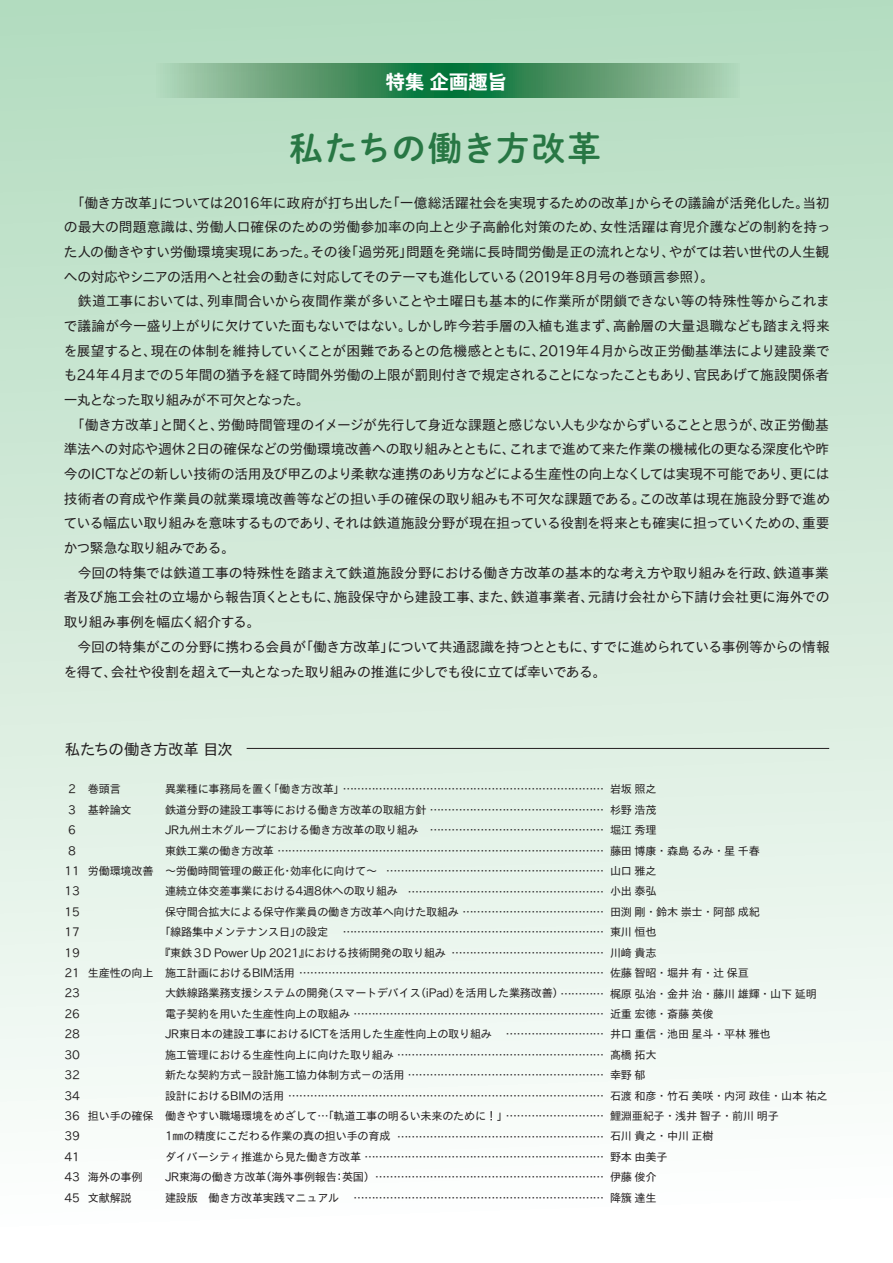
<style>
.page{position:relative;width:893px;height:1263px;background:#fff}
.page>*{position:absolute;margin:0;border:0;box-sizing:border-box;transform-origin:0 0}
.t1{font:34.05px "Shuei M Go Std B";letter-spacing:.02em;color:#287744}
.t2{font:700 19.2px "Axis Std";letter-spacing:.01em;color:#fff}
.t3{font:15.45px "TB Go Std R";letter-spacing:-.055em;color:#231f20}
.t4{font:13.8px/24.6px "TB Go Std R";letter-spacing:-.03em;color:#231f20}
.t5{font:11.1px/20.4px "TB Go Std R";letter-spacing:-.025em;color:#231f20}
</style>
<div class="page">
<div style="left:0;top:0;width:893px;height:1263px;background:linear-gradient(to bottom,#b2dbbe,#fff)"></div>
<svg style="left:153px;top:64px;width:587px;height:34px;background:#5b9e73"></svg>
<hr style="left:247px;top:748px;width:582px;height:1px;background:#231f20">
<h2 class="t2" style="left:386px;top:67px;width:123px">特集 企画趣旨</h2>
<h1 class="t1" style="left:289px;top:123px;width:314px">私たちの働き方改革</h1>
<p class="t4" style="left:64px;top:190px;width:769px">　「働き方改革」については2016年に政府が打ち出した「一億総活躍社会を実現するための改革」からその議論が活発化した。当初の最大の問題意識は、労働人口確保のための労働参加率の向上と少子高齢化対策のため、女性活躍は育児介護などの制約を持った人の働きやすい労働環境実現にあった。その後「過労死」問題を発端に長時間労働是正の流れとなり、やがては若い世代の人生観への対応やシニアの活用へと社会の動きに対応してそのテーマも進化している（2019年８月号の巻頭言参照）。<br>　鉄道工事においては、列車間合いから夜間作業が多いことや土曜日も基本的に作業所が閉鎖できない等の特殊性等からこれまで議論が今一盛り上がりに欠けていた面もないではない。しかし昨今若手層の入植も進まず、高齢層の大量退職なども踏まえ将来を展望すると、現在の体制を維持していくことが困難であるとの危機感とともに、2019年４月から改正労働基準法により建設業でも24年４月までの５年間の猶予を経て時間外労働の上限が罰則付きで規定されることになったこともあり、官民あげて施設関係者一丸となった取り組みが不可欠となった。<br>　「働き方改革」と聞くと、労働時間管理のイメージが先行して身近な課題と感じない人も少なからずいることと思うが、改正労働基準法への対応や週休２日の確保などの労働環境改善への取り組みとともに、これまで進めて来た作業の機械化の更なる深度化や昨今のICTなどの新しい技術の活用及び甲乙のより柔軟な連携のあり方などによる生産性の向上なくしては実現不可能であり、更には技術者の育成や作業員の就業環境改善等などの担い手の確保の取り組みも不可欠な課題である。この改革は現在施設分野で進めている幅広い取り組みを意味するものであり、それは鉄道施設分野が現在担っている役割を将来とも確実に担っていくための、重要かつ緊急な取り組みである。<br>　今回の特集では鉄道工事の特殊性を踏まえて鉄道施設分野における働き方改革の基本的な考え方や取り組みを行政、鉄道事業者及び施工会社の立場から報告頂くとともに、施設保守から建設工事、また、鉄道事業者、元請け会社から下請け会社更に海外での取り組み事例を幅広く紹介する。<br>　今回の特集がこの分野に携わる会員が「働き方改革」について共通認識を持つとともに、すでに進められている事例等からの情報を得て、会社や役割を超えて一丸となった取り組みの推進に少しでも役に立てば幸いである。</p>
<h3 class="t3" style="left:65px;top:736px;width:169px">私たちの働き方改革 目次</h3>
<p class="t5" style="left:68px;top:778px;width:54px">2 巻頭言</p>
<p class="t5" style="left:165px;top:778px;width:181px">異業種に事務局を置く「働き方改革」</p>
<p class="t5" style="left:67px;top:799px;width:67px">３ 基幹論文</p>
<p class="t5" style="left:165px;top:799px;width:441px">鉄道分野の建設工事等における働き方改革の取組方針 …………………………………………</p>
<p class="t5" style="left:67px;top:819px;width:13px">６</p>
<p class="t5" style="left:165px;top:819px;width:255px">JR九州土木グループにおける働き方改革の取り組み</p>
<p class="t5" style="left:67px;top:840px;width:13px">８</p>
<p class="t5" style="left:610px;top:778px;width:219px">岩坂照之<br>杉野浩茂<br>堀江秀理<br>藤田博康・森島るみ・星千春<br>山口雅之<br>小出泰弘<br>田渕剛・鈴木崇士・阿部成紀<br>東川恒也<br>川﨑貴志<br>佐藤智昭・堀井有・辻保亘<br>梶原弘治・金井治・藤川雄輝・山下延明近重宏徳・斎藤英俊<br>井口重信・池田星斗・平林雅也<br>髙橋拓大<br>幸野郁<br>石渡和彦・竹石美咲・内河政佳・山本祐之鯉淵亜紀子・浅井智子・前川明子<br>石川貴之・中川正樹<br>野本由美子<br>伊藤俊介<br>降籏達生</p>
<p class="t5" style="left:343px;top:779px;width:263px">………………………………………………………………</p>
<p class="t5" style="left:430px;top:819px;width:176px">…………………………………………</p>
<p class="t5" style="left:386px;top:860px;width:219px;text-align:right">…………………………………………………… ………………………………………………</p>
<p class="t5" style="left:343px;top:921px;width:263px;text-align:right">……………………………………………………………… ……………………………………</p>
<p class="t5" style="left:560px;top:983px;width:45px">…………</p>
<p class="t5" style="left:506px;top:1024px;width:100px">………………………</p>
<p class="t5" style="left:64px;top:840px;width:541px;text-indent:101px">東鉄工業の働き方改革 ………………………………………………………………………………<br>11 労働環境改善 ～労働時間管理の厳正化・効率化に向けて～<br>13</p>
<p class="t5" style="left:165px;top:880px;width:235px">連続立体交差事業における4週8休への取り組み</p>
<p class="t5" style="left:64px;top:901px;width:17px">15</p>
<p class="t5" style="left:165px;top:901px;width:441px">保守間合拡大による保守作業員の働き方改革へ向けた取組み …………………………………</p>
<p class="t5" style="left:64px;top:921px;width:17px">17</p>
<p class="t5" style="left:159px;top:921px;width:170px">「線路集中メンテナンス日」の設定</p>
<p class="t5" style="left:64px;top:942px;width:17px">19</p>
<p class="t5" style="left:64px;top:942px;width:541px;text-indent:95px">『東鉄３D Power Up 2021』における技術開発の取り組み<br>21 生産性の向上 施工計画におけるBIM活用 …………………………………………………………………………<br>23</p>
<p class="t5" style="left:165px;top:983px;width:400px">大鉄線路業務支援システムの開発（スマートデバイス（iPad）を活用した業務改善）</p>
<p class="t5" style="left:64px;top:1003px;width:17px">26</p>
<p class="t5" style="left:165px;top:1003px;width:441px">電子契約を用いた生産性向上の取組み ……………………………………………………………</p>
<p class="t5" style="left:64px;top:1023px;width:17px">28</p>
<p class="t5" style="left:165px;top:1023px;width:329px">JR東日本の建設工事におけるICTを活用した生産性向上の取り組み</p>
<p class="t5" style="left:64px;top:1044px;width:17px">30</p>
<p class="t5" style="left:165px;top:1044px;width:441px">施工管理における生産性向上に向けた取り組み …………………………………………………</p>
<p class="t5" style="left:64px;top:1064px;width:17px">32</p>
<p class="t5" style="left:165px;top:1064px;width:441px">新たな契約方式－設計施工協力体制方式－の活用 ………………………………………………</p>
<p class="t5" style="left:64px;top:1085px;width:17px">34</p>
<p class="t5" style="left:64px;top:1085px;width:541px;text-indent:101px">設計におけるBIMの活用 ……………………………………………………………………………<br>36 担い手の確保 働きやすい職場環境をめざして…「軌道工事の明るい未来のために！」<br>39</p>
<p class="t5" style="left:397px;top:1105px;width:209px;text-align:right">……………………… …………………………………………………</p>
<p class="t5" style="left:165px;top:1125px;width:227px">1㎜の精度にこだわる作業の真の担い手の育成</p>
<p class="t5" style="left:64px;top:1146px;width:17px">41</p>
<p class="t5" style="left:165px;top:1146px;width:441px">ダイバーシティ推進から見た働き方改革 …………………………………………………………</p>
<p class="t5" style="left:64px;top:1166px;width:80px">43 海外の事例</p>
<p class="t5" style="left:165px;top:1166px;width:441px">JR東海の働き方改革（海外事例報告：英国）………………………………………………………</p>
<p class="t5" style="left:64px;top:1187px;width:69px">45 文献解説</p>
<p class="t5" style="left:165px;top:1187px;width:176px">建設版　働き方改革実践マニュアル</p>
<p class="t5" style="left:354px;top:1187px;width:252px">……………………………………………………………</p>
</div>
